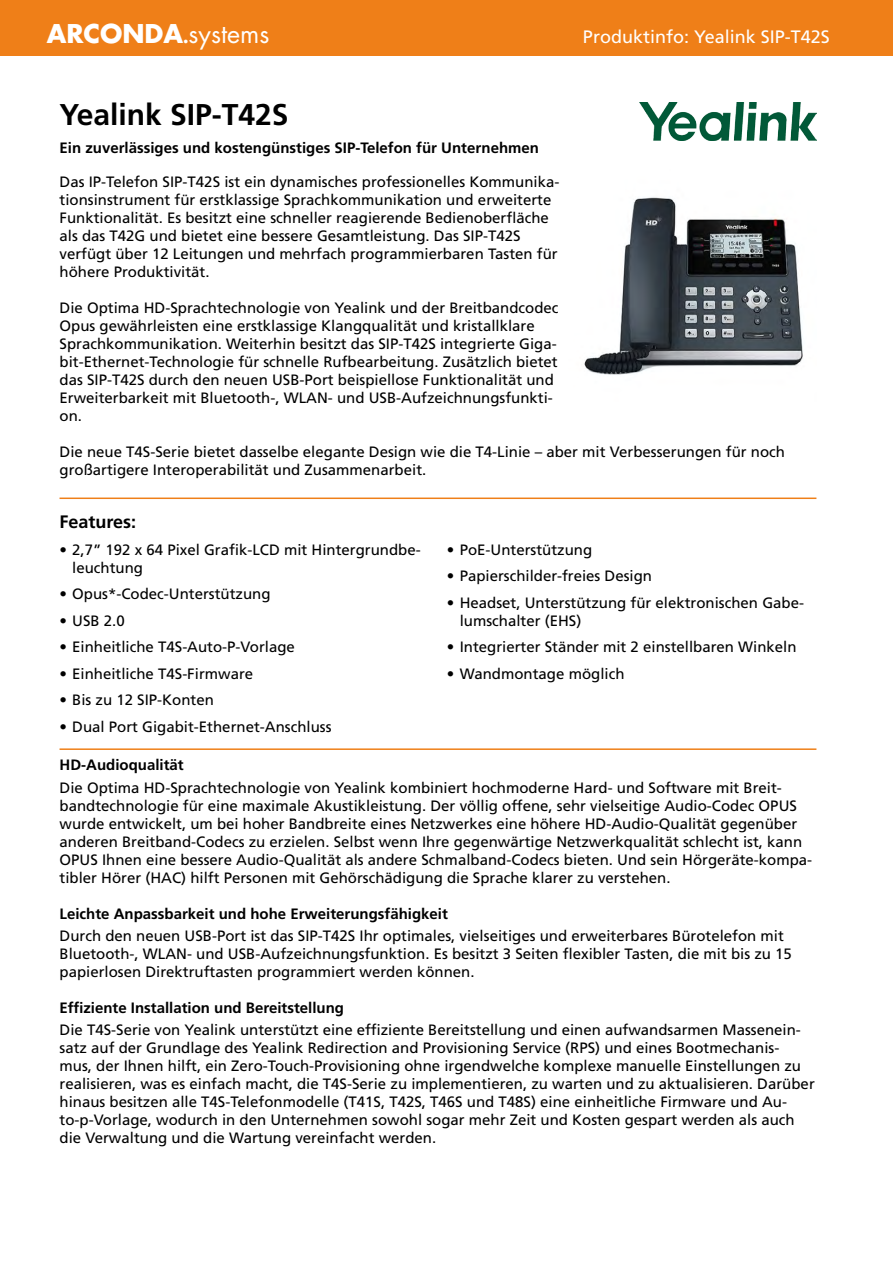
<style>
.page{position:relative;width:893px;height:1263px;background:#fff}
.page>*{position:absolute;margin:0;border:0;box-sizing:border-box;transform-origin:0 0}
.t1{font:700 30px "Frutiger LT Std";color:#000}
.t2{font:700 25.2px "Futura Std";color:#fff}
.t3{font:18px "Frutiger LT Std";color:#fff}
.t4{font:700 18px "Frutiger LT Std";color:#000}
.t5{font:15px/18px "Frutiger LT Std";color:#000}
.t6{font:700 15px "Frutiger LT Std";color:#000}
.s1{font-size:15.75px}
.s2{font-weight:400;font-size:25.05px}
</style>
<div class="page">
<div style="left:0;top:0;width:893px;height:55px;background:#ef7f18"></div>
<hr style="left:60px;top:497px;width:756px;height:2px;background:#ef7f18">
<hr style="left:60px;top:748px;width:756px;height:2px;background:#ef7f18">
<img style="left:584px;top:197px;width:219px;height:178px">
<img style="left:639px;top:102px;width:177px;height:38px">
<h2 class="t2" style="left:47px;top:17px;width:224px">ARCONDA<span class="s1">.</span><span class="s2">systems</span></h2>
<h1 class="t1" style="left:60px;top:97px;width:231px">Yealink SIP-T42S</h1>
<p class="t6" style="left:60px;top:139px;width:481px">Ein zuverlässiges und kostengünstiges SIP-Telefon für Unternehmen</p>
<p class="t3" style="left:583px;top:26px;width:248px">Produktinfo: Yealink SIP-T42S</p>
<p class="t5" style="left:60px;top:173px;width:501px">Das IP-Telefon SIP-T42S ist ein dynamisches professionelles Kommunika&shy;tionsinstrument für erstklassige Sprachkommunikation und erweiterte Funktionalität. Es besitzt eine schneller reagierende Bedienoberfläche als das T42G und bietet eine bessere Gesamtleistung. Das SIP-T42S verfügt über 12 Leitungen und mehrfach programmierbaren Tasten für höhere Produktivität.</p>
<p class="t5" style="left:60px;top:299px;width:500px">Die Optima HD-Sprachtechnologie von Yealink und der Breitbandcodec Opus gewährleisten eine erstklassige Klangqualität und kristallklare Sprachkommunikation. Weiterhin besitzt das SIP-T42S integrierte Giga&shy;bit-Ethernet-Technologie für schnelle Rufbearbeitung. Zusätzlich bietet das SIP-T42S durch den neuen USB-Port beispiellose Funktionalität und Erweiterbarkeit mit Bluetooth-, WLAN- und USB-Aufzeichnungsfunkti&shy;on.</p>
<p class="t5" style="left:60px;top:443px;width:727px">Die neue T4S-Serie bietet dasselbe elegante Design wie die T4-Linie – aber mit Verbesserungen für noch großartigere Interoperabilität und Zusammenarbeit.</p>
<p class="t4" style="left:60px;top:511px;width:78px">Features:</p>
<p class="t5" style="left:72px;top:541px;width:350px;text-indent:-13px">• 2,7” 192 x 64 Pixel Grafik-LCD mit Hintergrundbe&shy;leuchtung</p>
<p class="t5" style="left:60px;top:585px;width:213px">• Opus*-Codec-Unterstützung</p>
<p class="t5" style="left:60px;top:612px;width:67px">• USB 2.0</p>
<p class="t5" style="left:60px;top:638px;width:237px">• Einheitliche T4S-Auto-P-Vorlage</p>
<p class="t5" style="left:60px;top:665px;width:195px">• Einheitliche T4S-Firmware</p>
<p class="t5" style="left:60px;top:691px;width:156px">• Bis zu 12 SIP-Konten</p>
<p class="t5" style="left:60px;top:718px;width:273px">• Dual Port Gigabit-Ethernet-Anschluss</p>
<p class="t5" style="left:447px;top:541px;width:147px">• PoE-Unterstützung</p>
<p class="t5" style="left:447px;top:567px;width:207px">• Papierschilder-freies Design</p>
<p class="t5" style="left:460px;top:594px;width:346px;text-indent:-13px">• Headset, Unterstützung für elektronischen Gabe&shy;lumschalter (EHS)</p>
<p class="t5" style="left:447px;top:638px;width:351px">• Integrierter Ständer mit 2 einstellbaren Winkeln</p>
<p class="t5" style="left:447px;top:665px;width:179px">• Wandmontage möglich</p>
<p class="t6" style="left:60px;top:756px;width:126px">HD-Audioqualität</p>
<p class="t5" style="left:60px;top:778px;width:754px">Die Optima HD-Sprachtechnologie von Yealink kombiniert hochmoderne Hard- und Software mit Breit&shy;bandtechnologie für eine maximale Akustikleistung. Der völlig offene, sehr vielseitige Audio-Codec OPUS wurde entwickelt, um bei hoher Bandbreite eines Netzwerkes eine höhere HD-Audio-Qualität gegenüber anderen Breitband-Codecs zu erzielen. Selbst wenn Ihre gegenwärtige Netzwerkqualität schlecht ist, kann OPUS Ihnen eine bessere Audio-Qualität als andere Schmalband-Codecs bieten. Und sein Hörgeräte-kompa&shy;tibler Hörer (HAC) hilft Personen mit Gehörschädigung die Sprache klarer zu verstehen.</p>
<p class="t6" style="left:60px;top:904px;width:390px">Leichte Anpassbarkeit und hohe Erweiterungsfähigkeit</p>
<p class="t5" style="left:60px;top:927px;width:734px">Durch den neuen USB-Port ist das SIP-T42S Ihr optimales, vielseitiges und erweiterbares Bürotelefon mit<br>Bluetooth-, WLAN- und USB-Aufzeichnungsfunktion. Es besitzt 3 Seiten flexibler Tasten, die mit bis zu 15 papierlosen Direktruftasten programmiert werden können.</p>
<p class="t6" style="left:60px;top:999px;width:286px">Effiziente Installation und Bereitstellung</p>
<p class="t5" style="left:60px;top:1021px;width:757px">Die T4S-Serie von Yealink unterstützt eine effiziente Bereitstellung und einen aufwandsarmen Massenein&shy;satz auf der Grundlage des Yealink Redirection and Provisioning Service (RPS) und eines Bootmechanis&shy;mus, der Ihnen hilft, ein Zero-Touch-Provisioning ohne irgendwelche komplexe manuelle Einstellungen zu realisieren, was es einfach macht, die T4S-Serie zu implementieren, zu warten und zu aktualisieren. Darüber hinaus besitzen alle T4S-Telefonmodelle (T41S, T42S, T46S und T48S) eine einheitliche Firmware und Au&shy;to-p-Vorlage, wodurch in den Unternehmen sowohl sogar mehr Zeit und Kosten gespart werden als auch die Verwaltung und die Wartung vereinfacht werden.</p>
</div>
